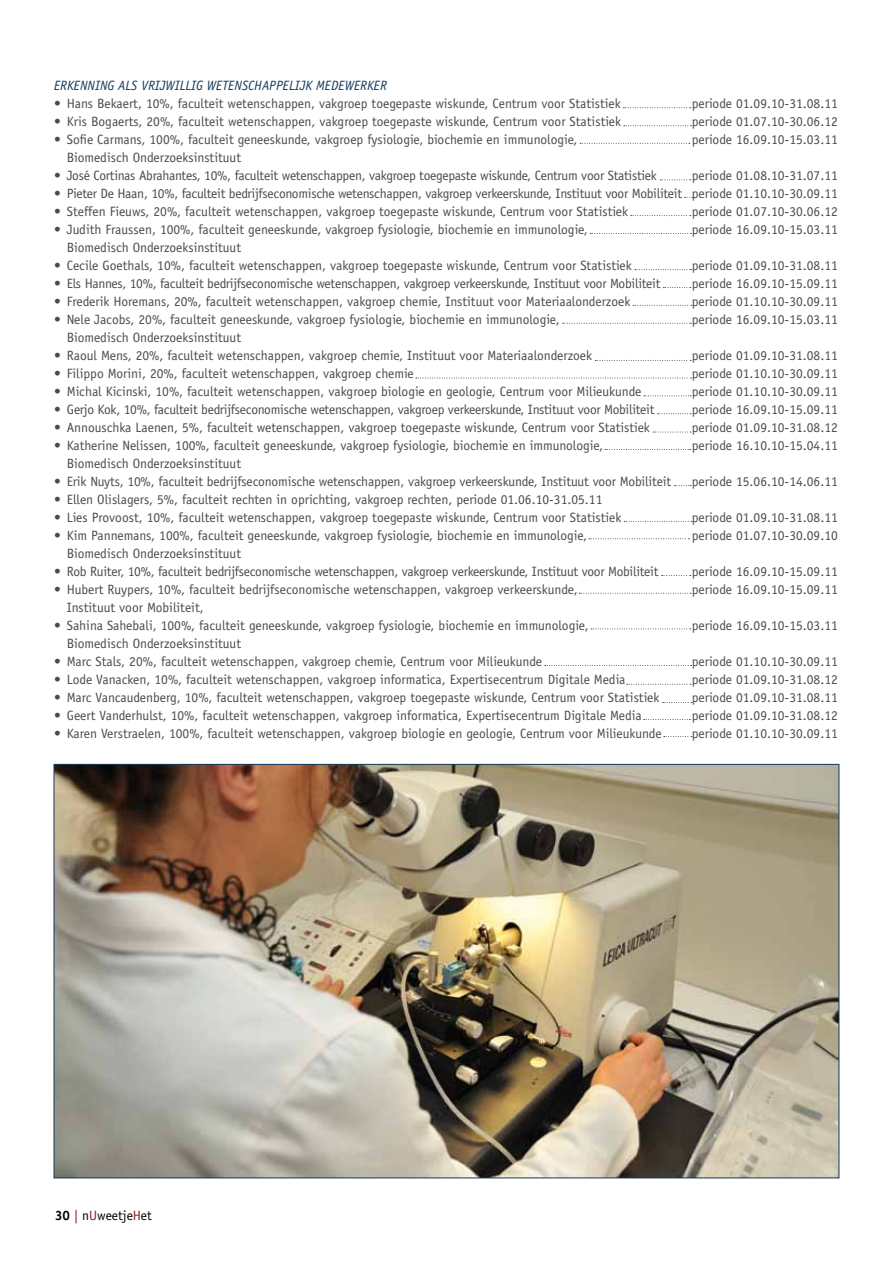
<style>
.page{position:relative;width:893px;height:1263px;background:#fff}
.page>*{position:absolute;margin:0;border:0;box-sizing:border-box;transform-origin:0 0}
.t1{font:13.5px "Officina Sans";color:#4b4b4d}
.t2{font:13.5px "Officina Sans";letter-spacing:-.02em;color:#4b4b4d}
.t3{font:italic 13.5px "Officina Sans";color:#13395d}
.t4{font:13.5px "Officina Sans";color:#000}
.s1{font-weight:700}
.s2{color:#8c1713}
</style>
<div class="page">
<img style="left:56px;top:766px;width:781px;height:410px">
<svg style="left:623px;top:107px;width:68px;height:1px"></svg>
<svg style="left:624px;top:125px;width:68px;height:1px"></svg>
<svg style="left:580px;top:143px;width:110px;height:1px"></svg>
<svg style="left:660px;top:179px;width:31px;height:1px"></svg>
<svg style="left:631px;top:215px;width:60px;height:1px"></svg>
<svg style="left:590px;top:233px;width:102px;height:1px"></svg>
<svg style="left:635px;top:269px;width:57px;height:1px"></svg>
<svg style="left:663px;top:287px;width:28px;height:1px"></svg>
<svg style="left:633px;top:305px;width:59px;height:1px"></svg>
<svg style="left:563px;top:323px;width:129px;height:1px"></svg>
<svg style="left:595px;top:360px;width:96px;height:1px"></svg>
<svg style="left:416px;top:378px;width:276px;height:1px"></svg>
<svg style="left:644px;top:395px;width:47px;height:1px"></svg>
<svg style="left:657px;top:413px;width:34px;height:1px"></svg>
<svg style="left:653px;top:432px;width:38px;height:1px"></svg>
<svg style="left:605px;top:449px;width:86px;height:1px"></svg>
<svg style="left:674px;top:485px;width:17px;height:1px"></svg>
<svg style="left:624px;top:521px;width:68px;height:1px"></svg>
<svg style="left:589px;top:538px;width:100px;height:1px"></svg>
<svg style="left:662px;top:575px;width:29px;height:1px"></svg>
<svg style="left:579px;top:593px;width:112px;height:1px"></svg>
<svg style="left:591px;top:628px;width:100px;height:1px"></svg>
<svg style="left:545px;top:665px;width:147px;height:1px"></svg>
<svg style="left:627px;top:684px;width:64px;height:1px"></svg>
<svg style="left:662px;top:702px;width:30px;height:1px"></svg>
<svg style="left:644px;top:719px;width:46px;height:1px"></svg>
<svg style="left:664px;top:736px;width:28px;height:1px"></svg>
<p class="t3" style="left:54px;top:78px;width:14px">ERKENNING</p>
<p class="t3" style="left:118px;top:78px;width:31px">ALS VRIJWILLIG</p>
<p class="t3" style="left:207px;top:78px;width:8px">WETENSCHAPPELIJK</p>
<p class="t3" style="left:316px;top:78px;width:9px">MEDEWERKER</p>
<p class="t1" style="left:54px;top:96px;width:568px"><span class="s1">•</span> Hans Bekaert, 10%, faculteit wetenschappen, vakgroep toegepaste wiskunde, Centrum voor Statistiek</p>
<p class="t1" style="left:692px;top:96px;width:148px">periode 01.09.10-31.08.11</p>
<p class="t1" style="left:54px;top:114px;width:569px"><span class="s1">•</span> Kris Bogaerts, 20%, faculteit wetenschappen, vakgroep toegepaste wiskunde, Centrum voor Statistiek</p>
<p class="t1" style="left:692px;top:114px;width:148px">periode 01.07.10-30.06.12</p>
<p class="t1" style="left:54px;top:132px;width:525px"><span class="s1">•</span> Sofie Carmans, 100%, faculteit geneeskunde, vakgroep fysiologie, biochemie en immunologie,</p>
<p class="t1" style="left:692px;top:132px;width:148px">periode 16.09.10-15.03.11</p>
<p class="t1" style="left:67px;top:150px;width:176px">Biomedisch Onderzoeksinstituut</p>
<p class="t2" style="left:54px;top:168px;width:604px"><span class="s1">•</span> José Cortinas Abrahantes, 10%, faculteit wetenschappen, vakgroep toegepaste wiskunde, Centrum voor Statistiek</p>
<p class="t1" style="left:692px;top:168px;width:148px">periode 01.08.10-31.07.11</p>
<p class="t2" style="left:54px;top:186px;width:785px"><span class="s1">•</span> Pieter De Haan, 10%, faculteit bedrijfseconomische wetenschappen, vakgroep verkeerskunde, Instituut voor Mobiliteit periode 01.10.10-30.09.11</p>
<p class="t1" style="left:54px;top:204px;width:576px"><span class="s1">•</span> Steffen Fieuws, 20%, faculteit wetenschappen, vakgroep toegepaste wiskunde, Centrum voor Statistiek</p>
<p class="t1" style="left:692px;top:204px;width:148px">periode 01.07.10-30.06.12</p>
<p class="t1" style="left:54px;top:222px;width:535px"><span class="s1">•</span> Judith Fraussen, 100%, faculteit geneeskunde, vakgroep fysiologie, biochemie en immunologie,</p>
<p class="t1" style="left:692px;top:222px;width:148px">periode 16.09.10-15.03.11</p>
<p class="t1" style="left:67px;top:239px;width:176px">Biomedisch Onderzoeksinstituut</p>
<p class="t1" style="left:54px;top:257px;width:579px"><span class="s1">•</span> Cecile Goethals, 10%, faculteit wetenschappen, vakgroep toegepaste wiskunde, Centrum voor Statistiek</p>
<p class="t1" style="left:692px;top:257px;width:148px">periode 01.09.10-31.08.11</p>
<p class="t2" style="left:54px;top:275px;width:608px"><span class="s1">•</span> Els Hannes, 10%, faculteit bedrijfseconomische wetenschappen, vakgroep verkeerskunde, Instituut voor Mobiliteit</p>
<p class="t1" style="left:692px;top:275px;width:148px">periode 16.09.10-15.09.11</p>
<p class="t1" style="left:54px;top:293px;width:578px"><span class="s1">•</span> Frederik Horemans, 20%, faculteit wetenschappen, vakgroep chemie, Instituut voor Materiaalonderzoek</p>
<p class="t1" style="left:692px;top:293px;width:148px">periode 01.10.10-30.09.11</p>
<p class="t1" style="left:54px;top:311px;width:507px"><span class="s1">•</span> Nele Jacobs, 20%, faculteit geneeskunde, vakgroep fysiologie, biochemie en immunologie,</p>
<p class="t1" style="left:692px;top:311px;width:148px">periode 16.09.10-15.03.11</p>
<p class="t1" style="left:67px;top:329px;width:176px">Biomedisch Onderzoeksinstituut</p>
<p class="t1" style="left:54px;top:347px;width:540px"><span class="s1">•</span> Raoul Mens, 20%, faculteit wetenschappen, vakgroep chemie, Instituut voor Materiaalonderzoek</p>
<p class="t1" style="left:692px;top:347px;width:148px">periode 01.09.10-31.08.11</p>
<p class="t1" style="left:54px;top:365px;width:361px"><span class="s1">•</span> Filippo Morini, 20%, faculteit wetenschappen, vakgroep chemie</p>
<p class="t1" style="left:692px;top:365px;width:148px">periode 01.10.10-30.09.11</p>
<p class="t1" style="left:54px;top:383px;width:589px"><span class="s1">•</span> Michal Kicinski, 10%, faculteit wetenschappen, vakgroep biologie en geologie, Centrum voor Milieukunde</p>
<p class="t1" style="left:692px;top:383px;width:148px">periode 01.10.10-30.09.11</p>
<p class="t2" style="left:54px;top:401px;width:602px"><span class="s1">•</span> Gerjo Kok, 10%, faculteit bedrijfseconomische wetenschappen, vakgroep verkeerskunde, Instituut voor Mobiliteit</p>
<p class="t1" style="left:692px;top:401px;width:148px">periode 16.09.10-15.09.11</p>
<p class="t1" style="left:54px;top:419px;width:597px"><span class="s1">•</span> Annouschka Laenen, 5%, faculteit wetenschappen, vakgroep toegepaste wiskunde, Centrum voor Statistiek</p>
<p class="t1" style="left:692px;top:419px;width:148px">periode 01.09.10-31.08.12</p>
<p class="t1" style="left:54px;top:437px;width:551px"><span class="s1">•</span> Katherine Nelissen, 100%, faculteit geneeskunde, vakgroep fysiologie, biochemie en immunologie,</p>
<p class="t1" style="left:692px;top:437px;width:148px">periode 16.10.10-15.04.11</p>
<p class="t1" style="left:67px;top:455px;width:176px">Biomedisch Onderzoeksinstituut</p>
<p class="t1" style="left:54px;top:473px;width:619px"><span class="s1">•</span> Erik Nuyts, 10%, faculteit bedrijfseconomische wetenschappen, vakgroep verkeerskunde, Instituut voor Mobiliteit</p>
<p class="t1" style="left:692px;top:473px;width:148px">periode 15.06.10-14.06.11</p>
<p class="t1" style="left:54px;top:491px;width:550px"><span class="s1">•</span> Ellen Olislagers, 5%, faculteit rechten in oprichting, vakgroep rechten, periode 01.06.10-31.05.11</p>
<p class="t1" style="left:54px;top:509px;width:569px"><span class="s1">•</span> Lies Provoost, 10%, faculteit wetenschappen, vakgroep toegepaste wiskunde, Centrum voor Statistiek</p>
<p class="t1" style="left:692px;top:509px;width:148px">periode 01.09.10-31.08.11</p>
<p class="t1" style="left:54px;top:527px;width:535px"><span class="s1">•</span> Kim Pannemans, 100%, faculteit geneeskunde, vakgroep fysiologie, biochemie en immunologie,</p>
<p class="t1" style="left:692px;top:527px;width:148px">periode 01.07.10-30.09.10</p>
<p class="t1" style="left:67px;top:545px;width:176px">Biomedisch Onderzoeksinstituut</p>
<p class="t2" style="left:54px;top:563px;width:606px"><span class="s1">•</span> Rob Ruiter, 10%, faculteit bedrijfseconomische wetenschappen, vakgroep verkeerskunde, Instituut voor Mobiliteit</p>
<p class="t1" style="left:692px;top:563px;width:148px">periode 16.09.10-15.09.11</p>
<p class="t1" style="left:54px;top:581px;width:525px"><span class="s1">•</span> Hubert Ruypers, 10%, faculteit bedrijfseconomische wetenschappen, vakgroep verkeerskunde,</p>
<p class="t1" style="left:692px;top:581px;width:148px">periode 16.09.10-15.09.11</p>
<p class="t1" style="left:67px;top:599px;width:139px">Instituut voor Mobiliteit,</p>
<p class="t1" style="left:54px;top:617px;width:536px"><span class="s1">•</span> Sahina Sahebali, 100%, faculteit geneeskunde, vakgroep fysiologie, biochemie en immunologie,</p>
<p class="t1" style="left:692px;top:617px;width:148px">periode 16.09.10-15.03.11</p>
<p class="t1" style="left:67px;top:635px;width:176px">Biomedisch Onderzoeksinstituut</p>
<p class="t1" style="left:54px;top:653px;width:490px"><span class="s1">•</span> Marc Stals, 20%, faculteit wetenschappen, vakgroep chemie, Centrum voor Milieukunde</p>
<p class="t1" style="left:692px;top:653px;width:148px">periode 01.10.10-30.09.11</p>
<p class="t1" style="left:54px;top:671px;width:573px"><span class="s1">•</span> Lode Vanacken, 10%, faculteit wetenschappen, vakgroep informatica, Expertisecentrum Digitale Media</p>
<p class="t1" style="left:692px;top:671px;width:148px">periode 01.09.10-31.08.12</p>
<p class="t1" style="left:54px;top:689px;width:607px"><span class="s1">•</span> Marc Vancaudenberg, 10%, faculteit wetenschappen, vakgroep toegepaste wiskunde, Centrum voor Statistiek</p>
<p class="t1" style="left:692px;top:689px;width:148px">periode 01.09.10-31.08.11</p>
<p class="t1" style="left:54px;top:707px;width:589px"><span class="s1">•</span> Geert Vanderhulst, 10%, faculteit wetenschappen, vakgroep informatica, Expertisecentrum Digitale Media</p>
<p class="t1" style="left:692px;top:707px;width:148px">periode 01.09.10-31.08.12</p>
<p class="t1" style="left:54px;top:725px;width:609px"><span class="s1">•</span> Karen Verstraelen, 100%, faculteit wetenschappen, vakgroep biologie en geologie, Centrum voor Milieukunde</p>
<p class="t1" style="left:692px;top:725px;width:148px">periode 01.10.10-30.09.11</p>
<p class="t4" style="left:55px;top:1208px;width:98px"><span class="s1">30</span> <span class="s2">|</span> n<span class="s2">U</span>weetje<span class="s2">H</span>et</p>
</div>
